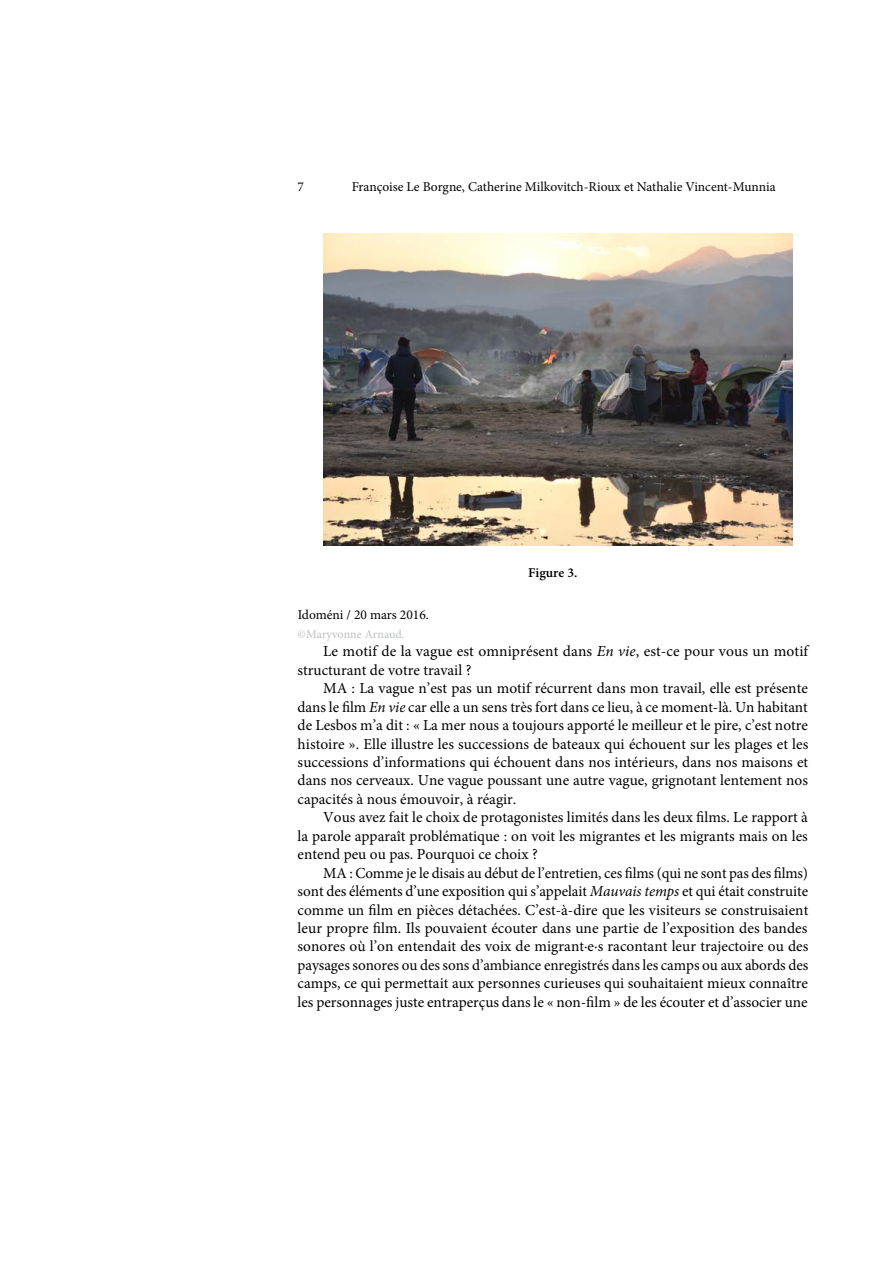
<style>
.page{position:relative;width:893px;height:1263px;background:#fff}
.page>*{position:absolute;margin:0;border:0;box-sizing:border-box;transform-origin:0 0}
.t1{font:15.3px/18.5px "Minion Pro";color:#000;text-align:justify}
.t2{font:13.5px "Minion Pro";color:#000}
.t3{font:600 13.5px "Minion Pro";color:#000}
.t4{font:12px "Minion Pro";color:#bcbec0}
.s1{font-style:italic}
</style>
<div class="page">
<img style="left:323px;top:234px;width:469px;height:311px">
<p class="t2" style="left:298px;top:177px;width:8px">7</p>
<p class="t2" style="left:352px;top:177px;width:426px">Françoise Le Borgne, Catherine Milkovitch-Rioux et Nathalie Vincent-Munnia</p>
<p class="t3" style="left:528px;top:564px;width:51px">Figure 3.</p>
<p class="t2" style="left:298px;top:606px;width:133px">Idoméni / 20 mars 2016.</p>
<p class="t4" style="left:298px;top:626px;width:109px">©Maryvonne Arnaud.</p>
<p class="t1" style="left:298px;top:642px;width:512px;text-indent:26px">Le motif de la vague est omniprésent dans <span class="s1">En vie</span>, est-ce pour vous un motif structurant de votre travail ?</p>
<p class="t1" style="left:298px;top:679px;width:512px;text-indent:26px">MA : La vague n’est pas un motif récurrent dans mon travail, elle est présente dans le film <span class="s1">En vie</span> car elle a un sens très fort dans ce lieu, à ce moment-là. Un habitant de Lesbos m’a dit : « La mer nous a toujours apporté le meilleur et le pire, c’est notre histoire ». Elle illustre les successions de bateaux qui échouent sur les plages et les successions d’informations qui échouent dans nos intérieurs, dans nos maisons et dans nos cerveaux. Une vague poussant une autre vague, grignotant lentement nos capacités à nous émouvoir, à réagir.</p>
<p class="t1" style="left:298px;top:808px;width:512px;text-indent:26px">Vous avez fait le choix de protagonistes limités dans les deux films. Le rapport à la parole apparaît problématique : on voit les migrantes et les migrants mais on les entend peu ou pas. Pourquoi ce choix ?</p>
<p class="t1" style="left:298px;top:864px;width:512px;text-indent:26px">MA : Comme je le disais au début de l’entretien, ces films (qui ne sont pas des films) sont des éléments d’une exposition qui s’appelait <span class="s1">Mauvais temps</span> et qui était construite comme un film en pièces détachées. C’est-à-dire que les visiteurs se construisaient leur propre film. Ils pouvaient écouter dans une partie de l’exposition des bandes sonores où l’on entendait des voix de migrant·e·s racontant leur trajectoire ou des paysages sonores ou des sons d’ambiance enregistrés dans les camps ou aux abords des camps, ce qui permettait aux personnes curieuses qui souhaitaient mieux connaître les personnages juste entraperçus dans le « non-film » de les écouter et d’associer une</p>
</div>
